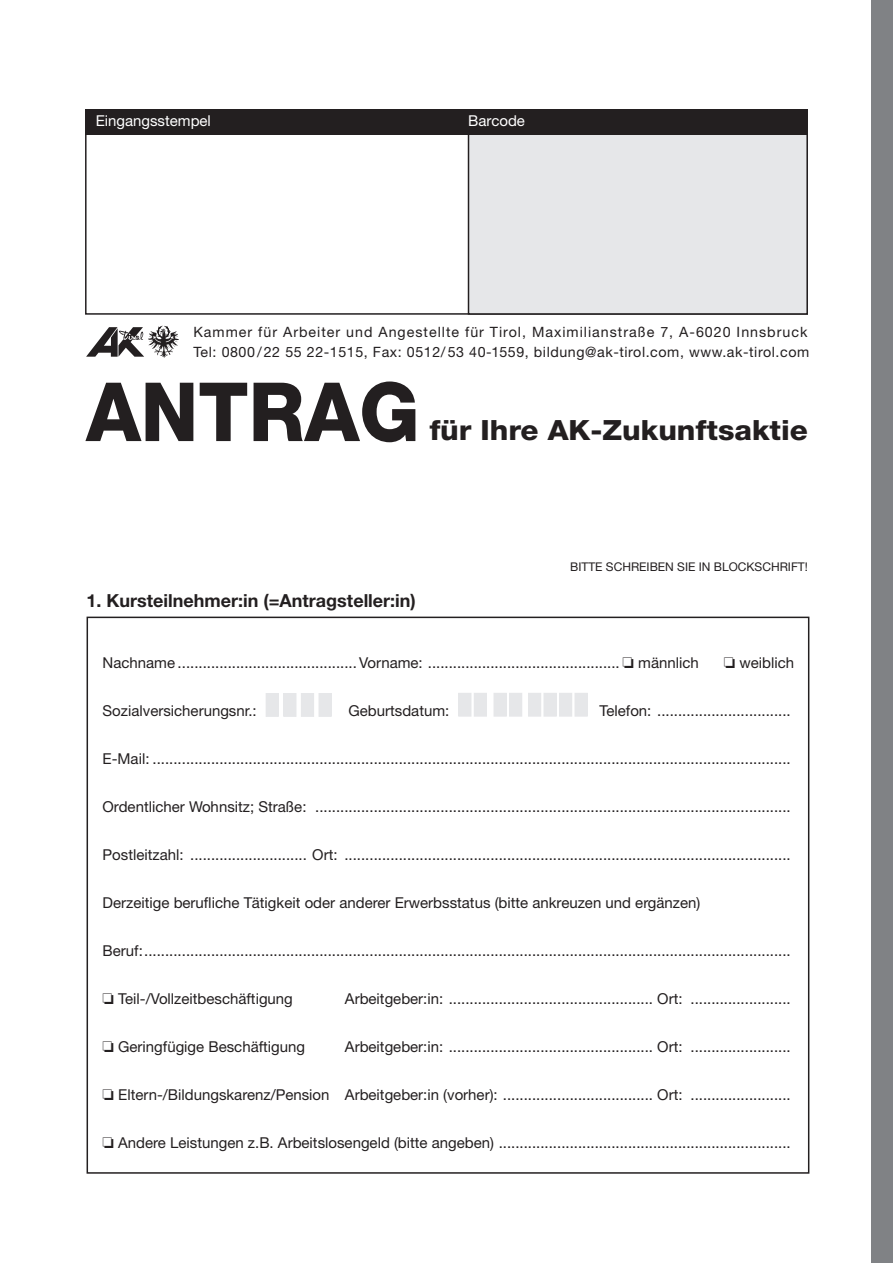
<style>
.page{position:relative;width:893px;height:1263px;background:#fff}
.page>*{position:absolute;margin:0;border:0;box-sizing:border-box;transform-origin:0 0}
.t1{font:800 81.75px "Helvetica Neue LT Std";color:#231f20;scale:.95 1}
.t2{font:800 27.9px "Helvetica Neue LT Std";color:#231f20;scale:1.06 1}
.t3{font:700 18px "Helvetica Neue LT Std";color:#231f20}
.t4{font:15px "Helvetica Neue LT Std";color:#231f20}
.t5{font:15px "Helvetica Neue LT Std";color:#fff}
.t6{font:14.25px/19.5px "Helvetica Neue LT Std";letter-spacing:.07em;color:#231f20}
.t7{font:12px "Helvetica Neue LT Std";color:#231f20}
</style>
<div class="page">
<div style="left:468px;top:128px;width:339px;height:186px;background:#e6e7e9"></div>
<div style="left:468px;top:128px;width:340px;height:187px;border:2px solid #231f20"></div>
<div style="left:85px;top:109px;width:723px;height:26px;background:#231f20"></div>
<div style="left:872px;top:0;width:21px;height:1263px;background:#808285"></div>
<svg style="left:86px;top:326px;width:93px;height:32px"></svg>
<div style="left:266px;top:694px;width:12px;height:22px;background:#e6e7e9"></div>
<div style="left:266px;top:693px;width:13px;height:24px;border:1px solid #e6e7e9"></div>
<div style="left:284px;top:694px;width:12px;height:22px;background:#e6e7e9"></div>
<div style="left:283px;top:693px;width:13px;height:24px;border:1px solid #e6e7e9"></div>
<div style="left:301px;top:694px;width:13px;height:22px;background:#e6e7e9"></div>
<div style="left:301px;top:693px;width:13px;height:24px;border:1px solid #e6e7e9"></div>
<div style="left:319px;top:694px;width:12px;height:22px;background:#e6e7e9"></div>
<div style="left:319px;top:693px;width:13px;height:24px;border:1px solid #e6e7e9"></div>
<div style="left:459px;top:693px;width:12px;height:23px;background:#e6e7e9"></div>
<div style="left:458px;top:693px;width:13px;height:24px;border:1px solid #e6e7e9"></div>
<div style="left:474px;top:693px;width:12px;height:23px;background:#e6e7e9"></div>
<div style="left:474px;top:693px;width:13px;height:24px;border:1px solid #e6e7e9"></div>
<div style="left:494px;top:693px;width:12px;height:23px;background:#e6e7e9"></div>
<div style="left:493px;top:693px;width:14px;height:24px;border:1px solid #e6e7e9"></div>
<div style="left:510px;top:693px;width:12px;height:23px;background:#e6e7e9"></div>
<div style="left:509px;top:693px;width:13px;height:24px;border:1px solid #e6e7e9"></div>
<div style="left:529px;top:693px;width:12px;height:23px;background:#e6e7e9"></div>
<div style="left:528px;top:693px;width:13px;height:24px;border:1px solid #e6e7e9"></div>
<div style="left:544px;top:693px;width:12px;height:23px;background:#e6e7e9"></div>
<div style="left:543px;top:693px;width:14px;height:24px;border:1px solid #e6e7e9"></div>
<div style="left:560px;top:693px;width:12px;height:23px;background:#e6e7e9"></div>
<div style="left:559px;top:693px;width:13px;height:24px;border:1px solid #e6e7e9"></div>
<div style="left:575px;top:693px;width:12px;height:23px;background:#e6e7e9"></div>
<div style="left:574px;top:693px;width:14px;height:24px;border:1px solid #e6e7e9"></div>
<p class="t5" style="left:96px;top:112px;width:117px">Eingangsstempel</p>
<p class="t5" style="left:468px;top:112px;width:58px">Barcode</p>
<p class="t6" style="left:193px;top:322px;width:617px">Kammer für Arbeiter und Angestellte für Tirol, Maximilianstraße 7, A-6020 Innsbruck<br>Tel: 0800/22 55 22-1515, Fax: 0512/53 40-1559, bildung@ak-tirol.com, www.ak-tirol.com</p>
<h1 class="t1" style="left:86px;top:363px;width:353px">ANTRAG</h1>
<h2 class="t2" style="left:429px;top:413px;width:359px">für Ihre AK-Zukunftsaktie</h2>
<p class="t3" style="left:87px;top:590px;width:331px">1. Kursteilnehmer:in (=Antragsteller:in)</p>
<p class="t7" style="left:570px;top:560px;width:239px">BITTE SCHREIBEN SIE IN BLOCKSCHRIFT!</p>
<p class="t4" style="left:103px;top:654px;width:598px">Nachname ...........................................Vorname: .............................................. □ männlich</p>
<p class="t4" style="left:724px;top:654px;width:72px">□ weiblich</p>
<p class="t4" style="left:103px;top:702px;width:156px">Sozialversicherungsnr.:</p>
<p class="t4" style="left:348px;top:702px;width:102px">Geburtsdatum:</p>
<p class="t4" style="left:599px;top:702px;width:193px">Telefon: ................................</p>
<p class="t4" style="left:103px;top:750px;width:690px">E-Mail: .........................................................................................................................................................</p>
<p class="t4" style="left:103px;top:798px;width:690px">Ordentlicher Wohnsitz; Straße: ..................................................................................................................</p>
<p class="t4" style="left:103px;top:846px;width:690px">Postleitzahl: ............................ Ort: ...........................................................................................................</p>
<p class="t4" style="left:103px;top:894px;width:599px">Derzeitige berufliche Tätigkeit oder anderer Erwerbsstatus (bitte ankreuzen und ergänzen)</p>
<p class="t4" style="left:103px;top:942px;width:690px">Beruf:...........................................................................................................................................................</p>
<p class="t4" style="left:103px;top:990px;width:192px">□ Teil-/Vollzeitbeschäftigung</p>
<p class="t4" style="left:345px;top:990px;width:447px">Arbeitgeber:in: ................................................. Ort: ........................</p>
<p class="t4" style="left:103px;top:1038px;width:204px">□ Geringfügige Beschäftigung</p>
<p class="t4" style="left:345px;top:1038px;width:447px">Arbeitgeber:in: ................................................. Ort: ........................</p>
<p class="t4" style="left:103px;top:1086px;width:690px">□ Eltern-/Bildungskarenz/Pension Arbeitgeber:in (vorher): .................................... Ort: ........................</p>
<p class="t4" style="left:103px;top:1134px;width:690px">□ Andere Leistungen z.B. Arbeitslosengeld (bitte angeben) ......................................................................</p>
</div>
